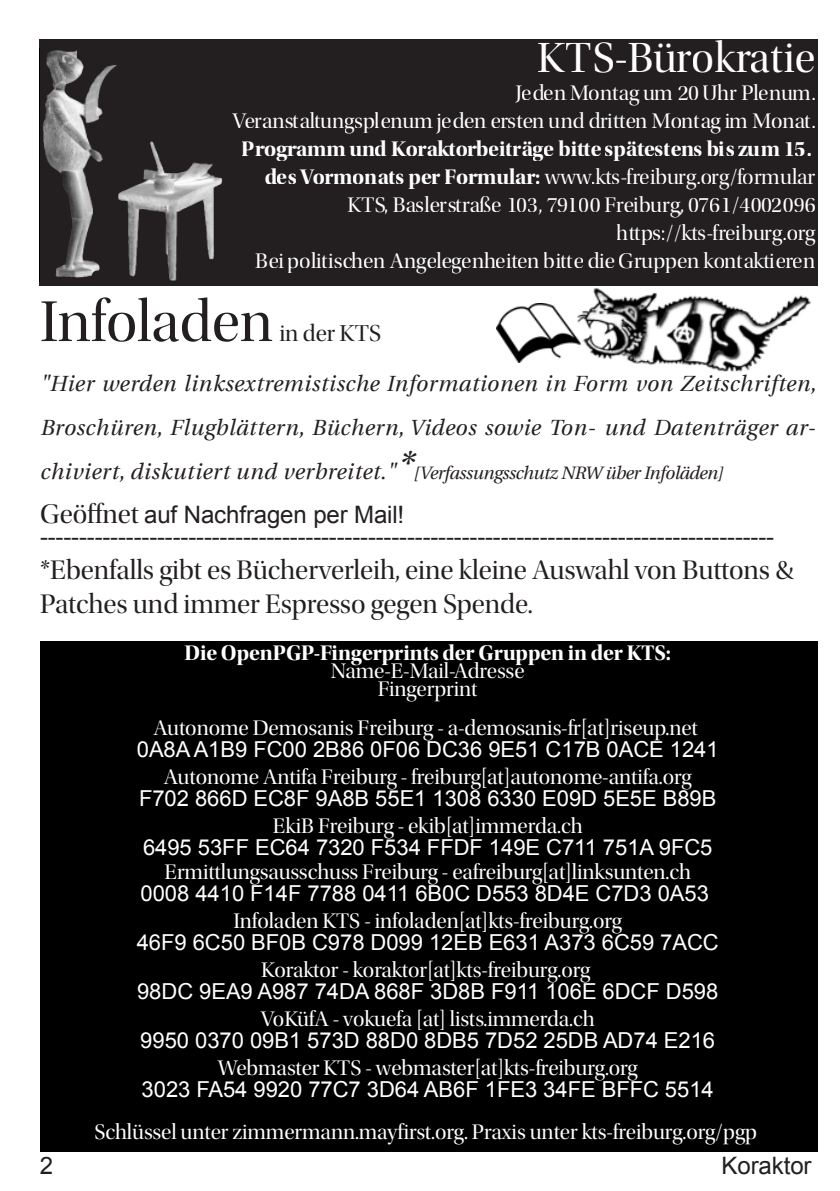
<style>
.page{position:relative;width:840px;height:1191px;background:#fff}
.page>*{position:absolute;margin:0;border:0;box-sizing:border-box;transform-origin:0 0}
.t1{font:60px "Utopia Std Disp";color:#231f20}
.t2{font:44px "Utopia Std Disp";color:#fff}
.t3{font:28px/34px "Utopia Std Disp";letter-spacing:-.005em;color:#231f20}
.t4{font:24px/22px "Arial";letter-spacing:-.005em;color:#231f20}
.t5{font:24px "Utopia Std Disp";letter-spacing:-.005em;color:#231f20}
.t6{font:22px/28px "Utopia Std Disp";letter-spacing:-.005em;color:#fff;text-align:right}
.t7{font:22px "Arial";color:#fff}
.t8{font:italic 22px/44px "Utopia";letter-spacing:.025em;color:#231f20;text-align:justify}
.t9{font:22px "Utopia Std Bold Disp";letter-spacing:-.005em;color:#fff}
.t10{font:italic 18px "Utopia";letter-spacing:-.025em;color:#231f20}
.s1{font-family:"Utopia Std Bold Disp"}
.s2{font-size:40px}
.s3{font-family:"Utopia Std Disp";font-size:28px}
</style>
<div class="page">
<div style="left:40px;top:40px;width:777px;height:246px;background:#231f20"></div>
<img style="left:580px;top:288px;width:231px;height:83px">
<img style="left:496px;top:304px;width:84px;height:58px">
<div style="left:40px;top:641px;width:777px;height:510px;background:#000"></div>
<img style="left:43px;top:50px;width:74px;height:228px">
<img style="left:116px;top:138px;width:107px;height:143px">
<h2 class="t2" style="left:537px;top:40px;width:279px">KTS-Bürokratie</h2>
<p class="t6" style="left:232px;top:81px;width:583px">Jeden Montag um 20 Uhr Plenum.<br>Veranstaltungsplenum jeden ersten und dritten Montag im Monat.</p>
<p class="t9" style="left:242px;top:140px;width:570px">Programm und Koraktorbeiträge bitte spätestens bis zum 15.</p>
<p class="t6" style="left:255px;top:165px;width:561px"><span class="s1">des Vormonats per Formular:</span> www.kts-freiburg.org/formular KTS, Baslerstraße 103, 79100 Freiburg, 0761/4002096 https://kts-freiburg.org<br>Bei politischen Angelegenheiten bitte die Gruppen kontaktieren</p>
<h1 class="t1" style="left:40px;top:297px;width:234px">Infoladen</h1>
<p class="t5" style="left:279px;top:323px;width:103px">in der KTS</p>
<p class="t8" style="left:40px;top:362px;width:777px">"Hier werden linksextremistische Informationen in Form von Zeitschriften, Broschüren, Flugblättern, Büchern, Videos sowie Ton- und Datenträger ar&shy;chiviert, diskutiert und verbreitet."<span class="s2">*</span></p>
<p class="t10" style="left:412px;top:463px;width:311px">[Verfassungsschutz NRW über Infoläden]</p>
<p class="t4" style="left:40px;top:504px;width:735px"><span class="s3">Geöffnet</span> auf Nachfragen per Mail! ----------------------------------------------------------------------------------------------</p>
<p class="t3" style="left:40px;top:556px;width:755px">*Ebenfalls gibt es Bücherverleih, eine kleine Auswahl von Buttons &amp;<br>Patches und immer Espresso gegen Spende.</p>
<p class="t9" style="left:184px;top:644px;width:488px">Die OpenPGP-Fingerprints der Gruppen in der KTS:</p>
<p class="t6" style="left:330px;top:664px;width:195px;line-height:18px;text-align:center">Name-E-Mail-Adresse<br>Fingerprint</p>
<p class="t6" style="left:153px;top:716px;width:546px">Autonome Demosanis Freiburg - a-demosanis-fr[at]riseup.net</p>
<p class="t7" style="left:137px;top:737px;width:583px">0A8AA1B9 FC00 2B86 0F06 DC36 9E51 C17B 0ACE 1241</p>
<p class="t6" style="left:164px;top:765px;width:529px">Autonome Antifa Freiburg - freiburg[at]autonome-antifa.org</p>
<p class="t7" style="left:139px;top:786px;width:578px">F702 866D EC8F 9A8B 55E1 1308 6330 E09D 5E5E B89B</p>
<p class="t6" style="left:273px;top:814px;width:311px">EkiB Freiburg - ekib[at]immerda.ch</p>
<p class="t7" style="left:143px;top:835px;width:570px">6495 53FF EC64 7320 F534 FFDF 149E C711 751A 9FC5</p>
<p class="t6" style="left:164px;top:860px;width:527px">Ermittlungsausschuss Freiburg - eafreiburg[at]linksunten.ch</p>
<p class="t7" style="left:140px;top:881px;width:569px">0008 4410 F14F 7788 0411 6B0C D553 8D4E C7D3 0A53</p>
<p class="t6" style="left:233px;top:909px;width:390px">Infoladen KTS - infoladen[at]kts-freiburg.org</p>
<p class="t7" style="left:137px;top:930px;width:583px">46F9 6C50 BF0B C978 D099 12EB E631 A373 6C59 7ACC</p>
<p class="t6" style="left:261px;top:958px;width:330px">Koraktor - koraktor[at]kts-freiburg.org</p>
<p class="t7" style="left:137px;top:979px;width:582px">98DC 9EA9 A987 74DA 868F 3D8B F911 106E 6DCF D598</p>
<p class="t6" style="left:261px;top:1007px;width:335px">VoKüfA - vokuefa [at] lists.immerda.ch</p>
<p class="t7" style="left:140px;top:1028px;width:576px">9950 0370 09B1 573D 88D0 8DB5 7D52 25DB AD74 E216</p>
<p class="t6" style="left:218px;top:1056px;width:421px">Webmaster KTS - webmaster[at]kts-freiburg.org</p>
<p class="t7" style="left:141px;top:1077px;width:573px">3023 FA54 9920 77C7 3D64 AB6F 1FE3 34FE BFFC 5514</p>
<p class="t6" style="left:94px;top:1120px;width:663px">Schlüssel unter zimmermann.mayfirst.org. Praxis unter kts-freiburg.org/pgp</p>
<p class="t4" style="left:40px;top:1154px;width:15px">2</p>
<p class="t4" style="left:721px;top:1154px;width:91px">Koraktor</p>
</div>
